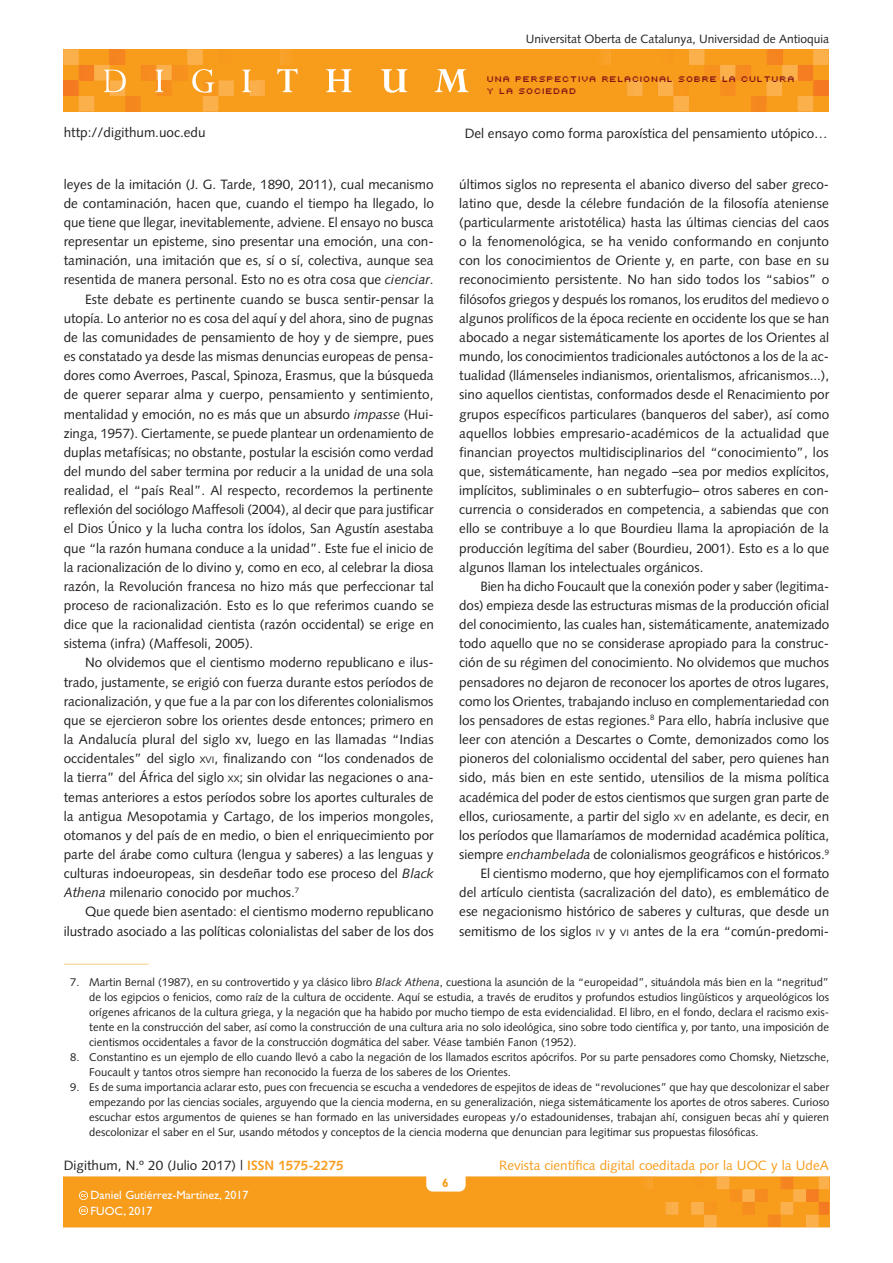
<style>
.page{position:relative;width:893px;height:1263px;background:#fff}
.page>*{position:absolute;margin:0;border:0;box-sizing:border-box;transform-origin:0 0}
._02_PARAGRAF_GENERAL{font:13.5px/19.2px "Syntax LT";color:#231f20;text-align:justify}
._02_PRIMER_PARAGRAF{font:13.5px/19.2px "Syntax LT";color:#231f20;text-align:justify}
.t1{font:13.5px "Syntax LT";color:#f89c1c}
.t2{font:12px "Syntax LT";color:#231f20}
.t3{font:12px/15.8px "Gill Sans";color:#fff}
.t4{font:700 12px "Gill Sans";color:#f89c1c}
._05_NOTASRESTO{font:11.25px/15px "Syntax LT";color:#231f20}
._04_NOTAS1{font:11.25px/15px "Syntax LT";color:#231f20;text-align:justify}
.t5{font:9px/12px "Uni 0554";color:#821316}
.s1{font-style:italic}
.s2{font-size:9.45px}
.s3{font-weight:700;color:#f89c1c}
</style>
<div class="page">
<hr style="left:829px;top:1177px;width:1px;height:50px;background:#f47921">
<svg style="left:64px;top:1177px;width:765px;height:50px;background:#f89d21"></svg>
<div style="left:63px;top:49px;width:766px;height:62px;background:#f89c1c"></div>
<hr style="left:265px;top:49px;width:1px;height:62px;background:#faab40">
<hr style="left:278px;top:49px;width:2px;height:62px;background:#f9a430">
<hr style="left:625px;top:49px;width:2px;height:62px;background:#faab40">
<hr style="left:612px;top:49px;width:1px;height:62px;background:#f9a430">
<svg style="left:605px;top:49px;width:6px;height:16px"></svg>
<svg style="left:627px;top:49px;width:202px;height:62px"></svg>
<hr style="left:815px;top:80px;width:4px;height:16px;background:#f47b21">
<hr style="left:819px;top:80px;width:3px;height:16px;background:#f47a21">
<hr style="left:822px;top:80px;width:3px;height:16px;background:#f47921">
<hr style="left:825px;top:80px;width:4px;height:16px;background:#f47921">
<svg style="left:63px;top:49px;width:202px;height:62px"></svg>
<svg style="left:277px;top:49px;width:21px;height:43px"></svg>
<svg style="left:326px;top:69px;width:26px;height:23px"></svg>
<svg style="left:381px;top:69px;width:26px;height:24px"></svg>
<svg style="left:434px;top:69px;width:35px;height:23px"></svg>
<hr style="left:64px;top:964px;width:85px;height:1px;background:#fdcb8a">
<p class="t2" style="left:526px;top:32px;width:305px">Universitat Oberta de Catalunya, Universidad de Antioquia</p>
<p class="t5" style="left:488px;top:72px;width:310px">UNA PERSPECTIVA RELACIONAL SOBRE LA CULTURA<br>Y LA SOCIEDAD</p>
<p class="_02_PARAGRAF_GENERAL" style="left:64px;top:122px;width:143px">http://digithum.uoc.edu</p>
<p class="_02_PARAGRAF_GENERAL" style="left:465px;top:124px;width:364px">Del ensayo como forma paroxística del pensamiento utópico…</p>
<p class="_02_PRIMER_PARAGRAF" style="left:64px;top:174px;width:372px">leyes de la imitación (J. G. Tarde, 1890, 2011), cual mecanismo de contaminación, hacen que, cuando el tiempo ha llegado, lo que tiene que llegar, inevitablemente, adviene. El ensayo no busca representar un episteme, sino presentar una emoción, una con&shy;taminación, una imitación que es, sí o sí, colectiva, aunque sea resentida de manera personal. Esto no es otra cosa que <span class="s1">cienciar</span>.</p>
<p class="_02_PARAGRAF_GENERAL" style="left:64px;top:289px;width:372px;text-indent:21px">Este debate es pertinente cuando se busca sentir-pensar la utopía. Lo anterior no es cosa del aquí y del ahora, sino de pugnas de las comunidades de pensamiento de hoy y de siempre, pues es constatado ya desde las mismas denuncias europeas de pensa&shy;dores como Averroes, Pascal, Spinoza, Erasmus, que la búsqueda de querer separar alma y cuerpo, pensamiento y sentimiento, mentalidad y emoción, no es más que un absurdo <span class="s1">impasse</span> (Hui&shy;zinga, 1957). Ciertamente, se puede plantear un ordenamiento de duplas metafísicas; no obstante, postular la escisión como verdad del mundo del saber termina por reducir a la unidad de una sola realidad, el “país Real”. Al respecto, recordemos la pertinente reflexión del sociólogo Maffesoli (2004), al decir que para justificar el Dios Único y la lucha contra los ídolos, San Agustín asestaba que “la razón humana conduce a la unidad”. Este fue el inicio de la racionalización de lo divino y, como en eco, al celebrar la diosa razón, la Revolución francesa no hizo más que perfeccionar tal proceso de racionalización. Esto es lo que referimos cuando se dice que la racionalidad cientista (razón occidental) se erige en sistema (infra) (Maffesoli, 2005).</p>
<p class="_02_PARAGRAF_GENERAL" style="left:64px;top:653px;width:371px;text-indent:21px">No olvidemos que el cientismo moderno republicano e ilus&shy;trado, justamente, se erigió con fuerza durante estos períodos de racionalización, y que fue a la par con los diferentes colonialismos que se ejercieron sobre los orientes desde entonces; primero en la Andalucía plural del siglo xv, luego en las llamadas “Indias occidentales” del siglo <span class="s2">XVI</span>, finalizando con “los condenados de la tierra” del África del siglo <span class="s2">XX</span>; sin olvidar las negaciones o ana&shy;temas anteriores a estos períodos sobre los aportes culturales de la antigua Mesopotamia y Cartago, de los imperios mongoles, otomanos y del país de en medio, o bien el enriquecimiento por parte del árabe como cultura (lengua y saberes) a las lenguas y culturas indoeuropeas, sin desdeñar todo ese proceso del <span class="s1">Black Athena</span> milenario conocido por muchos.<sup>7</sup></p>
<p class="_02_PARAGRAF_GENERAL" style="left:64px;top:902px;width:371px;text-align:right">Que quede bien asentado: el cientismo moderno republicano ilustrado asociado a las políticas colonialistas del saber de los dos</p>
<p class="_02_PARAGRAF_GENERAL" style="left:459px;top:174px;width:372px">últimos siglos no representa el abanico diverso del saber greco&shy;latino que, desde la célebre fundación de la filosofía ateniense (particularmente aristotélica) hasta las últimas ciencias del caos o la fenomenológica, se ha venido conformando en conjunto con los conocimientos de Oriente y, en parte, con base en su reconocimiento persistente. No han sido todos los “sabios” o filósofos griegos y después los romanos, los eruditos del medievo o algunos prolíficos de la época reciente en occidente los que se han abocado a negar sistemáticamente los aportes de los Orientes al mundo, los conocimientos tradicionales autóctonos a los de la ac&shy;tualidad (llámenseles indianismos, orientalismos, africanismos...), sino aquellos cientistas, conformados desde el Renacimiento por grupos específicos particulares (banqueros del saber), así como aquellos lobbies empresario-académicos de la actualidad que financian proyectos multidisciplinarios del “conocimiento”, los que, sistemáticamente, han negado –sea por medios explícitos, implícitos, subliminales o en subterfugio– otros saberes en con&shy;currencia o considerados en competencia, a sabiendas que con ello se contribuye a lo que Bourdieu llama la apropiación de la producción legítima del saber (Bourdieu, 2001). Esto es a lo que algunos llaman los intelectuales orgánicos.</p>
<p class="_02_PARAGRAF_GENERAL" style="left:459px;top:577px;width:372px;text-indent:21px">Bien ha dicho Foucault que la conexión poder y saber (legitima&shy;dos) empieza desde las estructuras mismas de la producción oficial del conocimiento, las cuales han, sistemáticamente, anatemizado todo aquello que no se considerase apropiado para la construc&shy;ción de su régimen del conocimiento. No olvidemos que muchos pensadores no dejaron de reconocer los aportes de otros lugares, como los Orientes, trabajando incluso en complementariedad con los pensadores de estas regiones.<sup>8</sup> Para ello, habría inclusive que leer con atención a Descartes o Comte, demonizados como los pioneros del colonialismo occidental del saber, pero quienes han sido, más bien en este sentido, utensilios de la misma política académica del poder de estos cientismos que surgen gran parte de ellos, curiosamente, a partir del siglo <span class="s2">XV</span> en adelante, es decir, en los períodos que llamaríamos de modernidad académica política, siempre <span class="s1">enchambelada</span> de colonialismos geográficos e históricos.<sup>9</sup></p>
<p class="_02_PARAGRAF_GENERAL" style="left:459px;top:864px;width:372px;text-indent:21px">El cientismo moderno, que hoy ejemplificamos con el formato del artículo cientista (sacralización del dato), es emblemático de ese negacionismo histórico de saberes y culturas, que desde un semitismo de los siglos <span class="s2">IV</span> y <span class="s2">VI</span> antes de la era “común-predomi-</p>
<p class="_04_NOTAS1" style="left:89px;top:974px;width:741px;text-indent:-19px">7. Martin Bernal (1987), en su controvertido y ya clásico libro <span class="s1">Black Athena</span>, cuestiona la asunción de la “europeidad”, situándola más bien en la “negritud” de los egipcios o fenicios, como raíz de la cultura de occidente. Aquí se estudia, a través de eruditos y profundos estudios lingüísticos y arqueológicos los orígenes africanos de la cultura griega, y la negación que ha habido por mucho tiempo de esta evidencialidad. El libro, en el fondo, declara el racismo exis&shy;tente en la construcción del saber, así como la construcción de una cultura aria no solo ideológica, sino sobre todo científica y, por tanto, una imposición de cientismos occidentales a favor de la construcción dogmática del saber. Véase también Fanon (1952).</p>
<p class="_05_NOTASRESTO" style="left:89px;top:1049px;width:741px;text-indent:-19px">8. Constantino es un ejemplo de ello cuando llevó a cabo la negación de los llamados escritos apócrifos. Por su parte pensadores como Chomsky, Nietzsche,<br>Foucault y tantos otros siempre han reconocido la fuerza de los saberes de los Orientes.</p>
<p class="_05_NOTASRESTO" style="left:89px;top:1079px;width:741px;text-align:justify;text-indent:-19px">9. Es de suma importancia aclarar esto, pues con frecuencia se escucha a vendedores de espejitos de ideas de “revoluciones” que hay que descolonizar el saber empezando por las ciencias sociales, arguyendo que la ciencia moderna, en su generalización, niega sistemáticamente los aportes de otros saberes. Curioso escuchar estos argumentos de quienes se han formado en las universidades europeas y/o estadounidenses, trabajan ahí, consiguen becas ahí y quieren descolonizar el saber en el Sur, usando métodos y conceptos de la ciencia moderna que denuncian para legitimar sus propuestas filosóficas.</p>
<p class="_02_PARAGRAF_GENERAL" style="left:64px;top:1155px;width:281px">Digithum, N.º 20 (Julio 2017) | <span class="s3">ISSN 1575-2275</span></p>
<p class="t1" style="left:499px;top:1157px;width:331px">Revista científica digital coeditada por la UOC y la UdeA</p>
<p class="t4" style="left:442px;top:1176px;width:8px">6</p>
<p class="t3" style="left:91px;top:1187px;width:159px">Daniel Gutiérrez-Martínez, 2017<br>FUOC, 2017</p>
</div>
